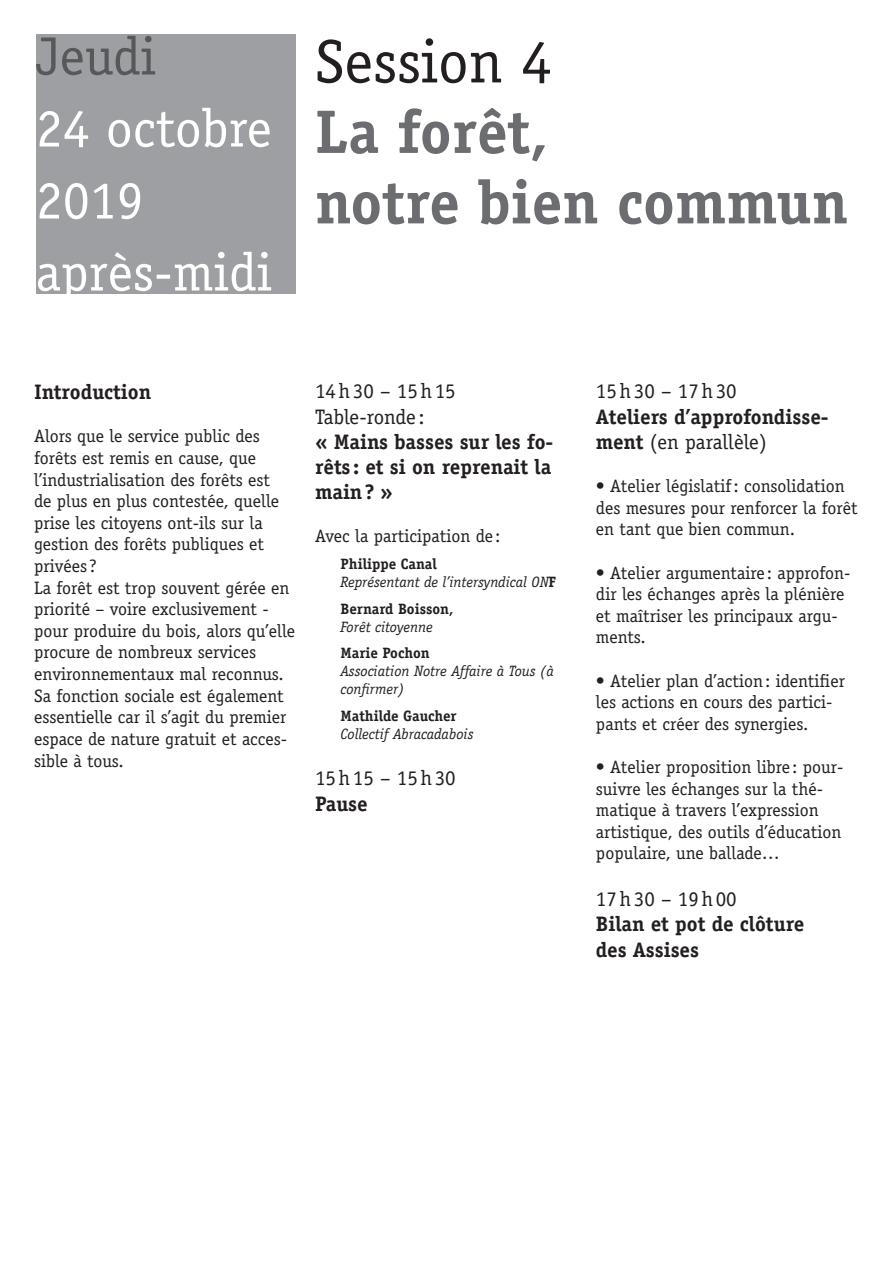
<style>
.page{position:relative;width:893px;height:1263px;background:#fff}
.page>*{position:absolute;margin:0;border:0;box-sizing:border-box;transform-origin:0 0}
.t1{font:700 61.5px/70.5px "Officina Serif LT";color:#6c6d70}
.t2{font:61.5px "Officina Serif LT";color:#231f20}
.t3{font:54px/72px "Officina Serif LT";color:#fff}
.t4{font:54px "Officina Serif LT";color:#57585a}
.t5{font:700 21px/25.2px "Officina Serif LT";color:#231f20}
.t6{font:21px "Officina Serif LT";letter-spacing:.06em;color:#231f20}
.t7{font:21px/25.2px "Officina Serif LT";color:#231f20}
.t8{font:18px/21.6px "Officina Serif LT";color:#231f20}
.t9{font:italic 15px/18px "Officina Serif LT";color:#231f20}
.t10{font:700 15px "Officina Serif LT";color:#231f20}
.s1{font-weight:700;font-style:normal}
.s2{font-weight:400}
</style>
<div class="page">
<div style="left:36px;top:34px;width:259px;height:259px;background:#9d9fa2"></div>
<h2 class="t4" style="left:36px;top:25px;width:122px">Jeudi</h2>
<h2 class="t3" style="left:36px;top:92px;width:238px">24 octobre<br>2019 après-midi</h2>
<h1 class="t2" style="left:315px;top:26px;width:238px">Session 4</h1>
<h1 class="t1" style="left:315px;top:96px;width:535px">La forêt,<br>notre bien commun</h1>
<p class="t5" style="left:34px;top:379px;width:119px">Introduction</p>
<p class="t8" style="left:34px;top:426px;width:263px">Alors que le service public des forêts est remis en cause, que l’industrialisation des forêts est<br>de plus en plus contestée, quelle prise les citoyens ont-ils sur la gestion des forêts publiques et privées ?<br>La forêt est trop souvent gérée en priorité – voire exclusivement - pour produire du bois, alors qu’elle procure de nombreux services environnementaux mal reconnus.<br>Sa fonction sociale est également essentielle car il s’agit du premier espace de nature gratuit et acces&shy;sible à tous.</p>
<p class="t7" style="left:315px;top:379px;width:142px">14h30 – 15h15<br>Table-ronde :</p>
<p class="t5" style="left:315px;top:429px;width:240px;text-align:justify">« Mains basses sur les fo&shy;rêts : et si on reprenait la main? »</p>
<p class="t8" style="left:315px;top:526px;width:187px">Avec la participation de :</p>
<p class="t9" style="left:340px;top:555px;width:217px"><span class="s1">Philippe Canal<br></span>Représentant de l’intersyndical ON<span class="s1">F</span></p>
<p class="t10" style="left:340px;top:599px;width:115px">Bernard Boisson,</p>
<p class="t9" style="left:340px;top:617px;width:94px">Forêt citoyenne</p>
<p class="t10" style="left:340px;top:643px;width:91px">Marie Pochon</p>
<p class="t9" style="left:340px;top:662px;width:215px">Association Notre Affaire à Tous (à confirmer)</p>
<p class="t10" style="left:340px;top:706px;width:118px">Mathilde Gaucher</p>
<p class="t9" style="left:340px;top:724px;width:135px">Collectif Abracadabois</p>
<p class="t6" style="left:315px;top:766px;width:142px">15h15 – 15h30</p>
<p class="t5" style="left:315px;top:790px;width:54px">Pause</p>
<p class="t6" style="left:596px;top:379px;width:142px">15h30 – 17h30</p>
<p class="t5" style="left:596px;top:404px;width:234px">Ateliers d’approfondisse&shy;ment <span class="s2">(en parallèle)</span></p>
<p class="t8" style="left:596px;top:475px;width:263px">• Atelier législatif: consolidation des mesures pour renforcer la forêt en tant que bien commun.</p>
<p class="t8" style="left:596px;top:562px;width:256px">• Atelier argumentaire : approfon&shy;dir les échanges après la plénière et maîtriser les principaux argu&shy;ments.</p>
<p class="t8" style="left:596px;top:670px;width:250px">• Atelier plan d’action: identifier les actions en cours des partici&shy;pants et créer des synergies.</p>
<p class="t8" style="left:596px;top:756px;width:249px">• Atelier proposition libre : pour&shy;suivre les échanges sur la thé&shy;matique à travers l’expression artistique, des outils d’éducation populaire, une ballade…</p>
<p class="t6" style="left:596px;top:887px;width:142px">17h30 – 19h00</p>
<p class="t5" style="left:596px;top:911px;width:210px">Bilan et pot de clôture des Assises</p>
</div>
